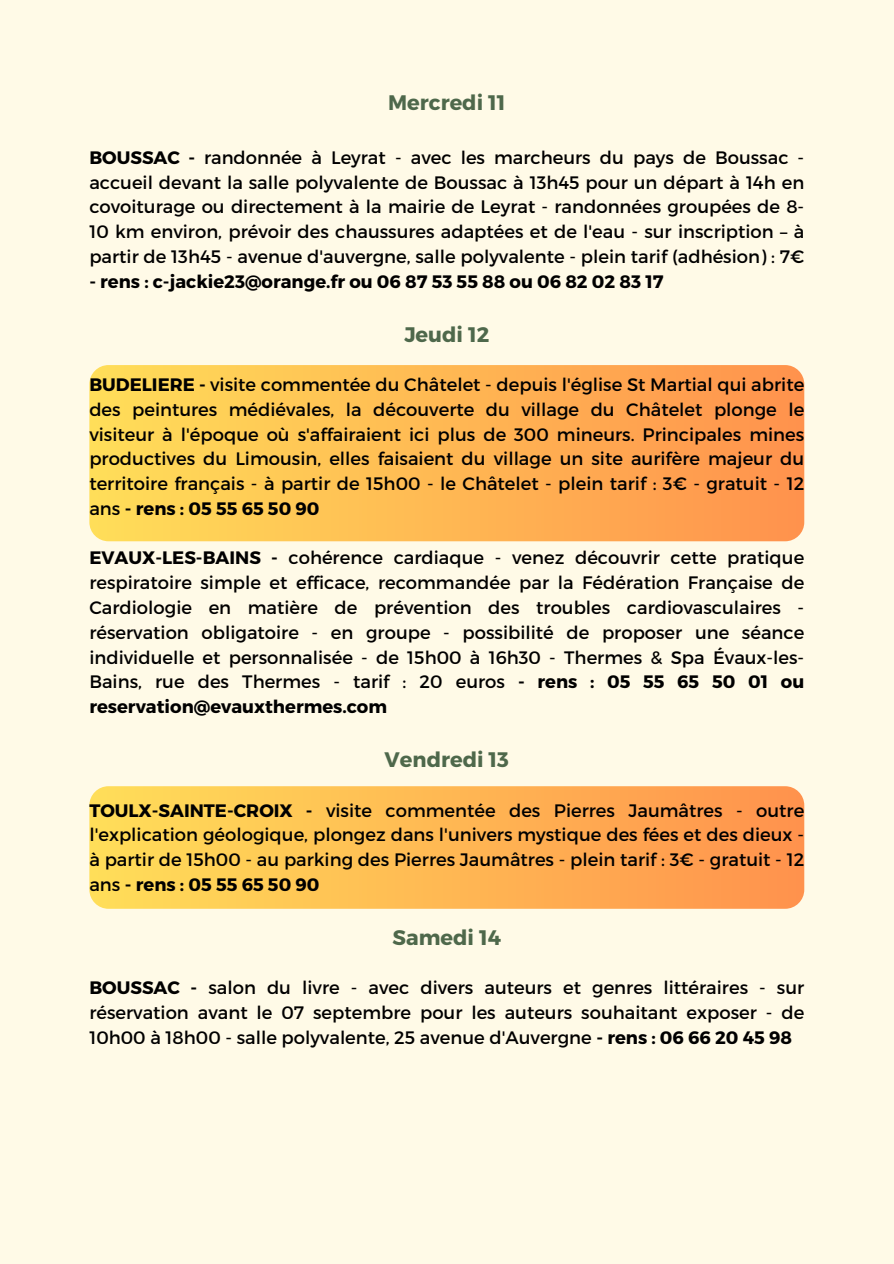
<style>
.page{position:relative;width:894px;height:1264px;background:#fff}
.page>*{position:absolute;margin:0;border:0;box-sizing:border-box;transform-origin:0 0}
.t1{font:700 21px "Montserrat";color:#4e684b}
.t2{font:18px/24.8px "Montserrat";color:#000;text-align:justify}
.t3{font:700 18px "Montserrat";color:#000}
.s1{font-weight:700}
</style>
<div class="page">
<div style="left:0;top:0;width:893px;height:1263px;background:#fffae7"></div>
<div style="left:89px;top:365px;width:715px;height:176px;background:linear-gradient(to right,#ffde59,#ff924d);border-radius:19px"></div>
<div style="left:89px;top:786px;width:715px;height:122px;background:linear-gradient(to right,#ffde59,#ff924d);border-radius:19px"></div>
<p class="t1" style="left:388px;top:89px;width:119px">Mercredi 11</p>
<p class="t2" style="left:89px;top:144px;width:716px"><span class="s1">BOUSSAC -</span> randonnée à Leyrat - avec les marcheurs du pays de Boussac - accueil devant la salle polyvalente de Boussac à 13h45 pour un départ à 14h en covoiturage ou directement à la mairie de Leyrat - randonnées groupées de 8- 10 km environ, prévoir des chaussures adaptées et de l'eau - sur inscription – à partir de 13h45 - avenue d'auvergne, salle polyvalente - plein tarif (adhésion) : 7€</p>
<p class="t3" style="left:89px;top:269px;width:575px">- rens : c-jackie23@orange.fr ou 06 87 53 55 88 ou 06 82 02 83 17</p>
<p class="t1" style="left:404px;top:320px;width:86px">Jeudi 12</p>
<p class="t2" style="left:89px;top:371px;width:716px"><span class="s1">BUDELIERE -</span> visite commentée du Châtelet - depuis l'église St Martial qui abrite des peintures médiévales, la découverte du village du Châtelet plonge le visiteur à l'époque où s'affairaient ici plus de 300 mineurs. Principales mines productives du Limousin, elles faisaient du village un site aurifère majeur du territoire français - à partir de 15h00 - le Châtelet - plein tarif : 3€ - gratuit - 12 ans <span class="s1">- rens : 05 55 65 50 90</span></p>
<p class="t2" style="left:89px;top:545px;width:716px"><span class="s1">EVAUX-LES-BAINS -</span> cohérence cardiaque - venez découvrir cette pratique respiratoire simple et efficace, recommandée par la Fédération Française de Cardiologie en matière de prévention des troubles cardiovasculaires - réservation obligatoire - en groupe - possibilité de proposer une séance individuelle et personnalisée - de 15h00 à 16h30 - Thermes &amp; Spa Évaux-les-Bains, rue des Thermes - tarif : 20 euros <span class="s1">- rens : 05 55 65 50 01 ou reservation@evauxthermes.com</span></p>
<p class="t1" style="left:384px;top:746px;width:126px">Vendredi 13</p>
<p class="t2" style="left:89px;top:797px;width:716px"><span class="s1">TOULX-SAINTE-CROIX -</span> visite commentée des Pierres Jaumâtres - outre l'explication géologique, plongez dans l'univers mystique des fées et des dieux - à partir de 15h00 - au parking des Pierres Jaumâtres - plein tarif : 3€ - gratuit - 12 ans <span class="s1">- rens : 05 55 65 50 90</span></p>
<p class="t1" style="left:392px;top:923px;width:110px">Samedi 14</p>
<p class="t2" style="left:89px;top:974px;width:716px"><span class="s1">BOUSSAC -</span> salon du livre - avec divers auteurs et genres littéraires - sur réservation avant le 07 septembre pour les auteurs souhaitant exposer - de 10h00 à 18h00 - salle polyvalente, 25 avenue d'Auvergne <span class="s1">- rens : 06 66 20 45 98</span></p>
</div>
